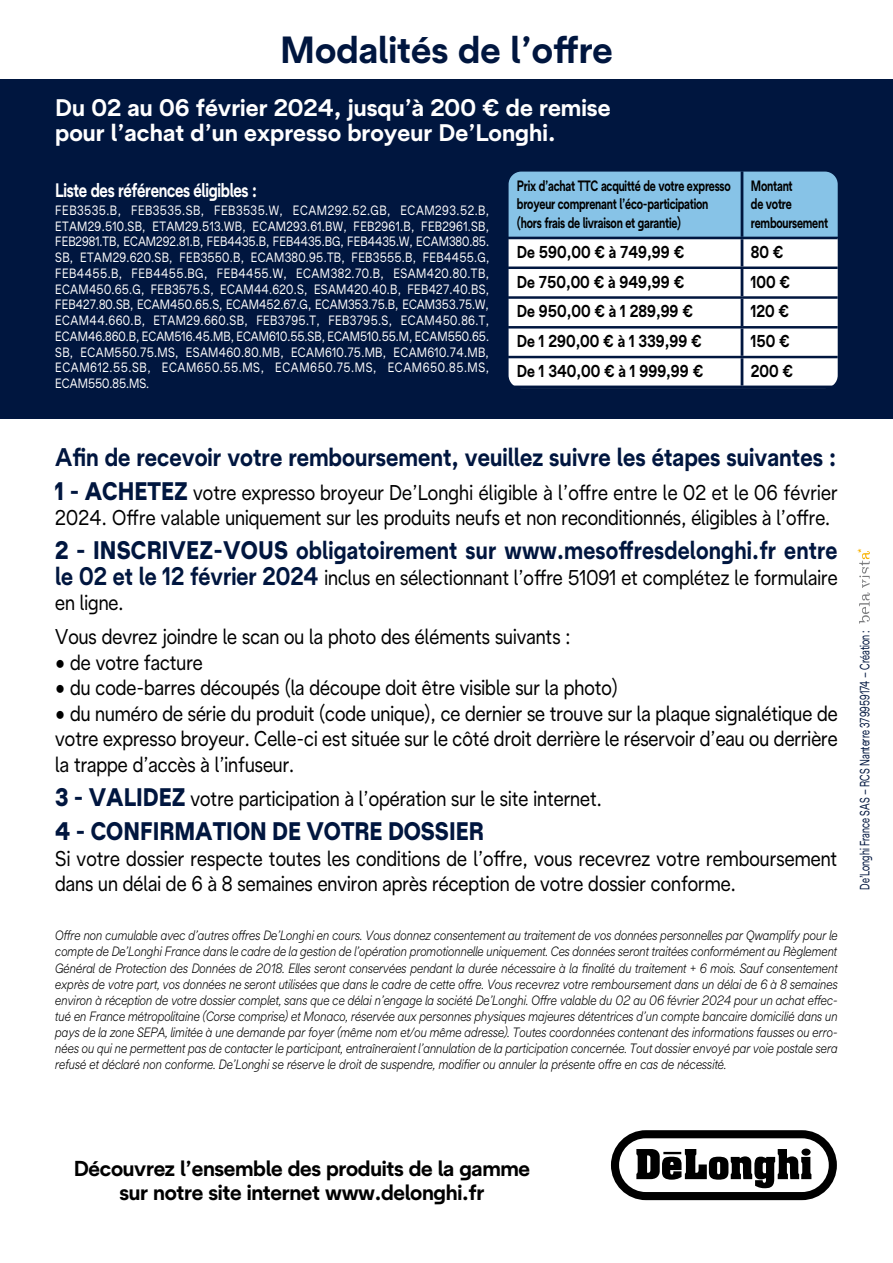
<style>
.page{position:relative;width:893px;height:1263px;background:#fff}
.page>*{position:absolute;margin:0;border:0;box-sizing:border-box;transform-origin:0 0}
.t1{font:700 37.8px "De Longhi Sans";color:#00163f}
.t2{font:700 25.5px "De Longhi Sans";color:#00163f;scale:.9 1}
.t3{font:700 25.35px "De Longhi Sans";letter-spacing:.005em;color:#00163f;scale:.88 1}
.t4{font:900 25.35px "De Longhi Sans";color:#00163f;scale:.88 1}
.t5{font:700 24px/25.5px "De Longhi Sans";color:#fff}
.t6{font:700 21.6px/24.3px "De Longhi Sans";letter-spacing:-.015em;color:#000;text-align:center}
.t7{font:21.45px/25.5px "De Longhi Sans";color:#000;scale:.88 1}
.t8{font:700 19.5px "De Longhi Sans";letter-spacing:-.02em;color:#fff;scale:.8 1}
.t9{font:700 17.25px "De Longhi Sans";color:#000;scale:.85 1}
.t10{font:700 15px/18.8px "De Longhi Sans";letter-spacing:-.02em;color:#000;scale:.75 1}
.t11{font:italic 300 13.5px/16px "De Longhi Sans";color:#000;text-align:justify;scale:.88 1}
.t12{font:13.5px/15.8px "De Longhi Sans";letter-spacing:.05em;color:#fff;text-align:justify;scale:.84 1}
.t13{font:13.5px "De Longhi Sans";color:#00163f;scale:.7 1}
.s1{font-weight:900;font-size:25.35px;color:#00163f}
.s2{font-weight:900}
.s3{font-weight:700;font-size:25.35px;color:#00163f}
</style>
<div class="page">
<div style="left:0;top:79px;width:893px;height:340px;background:#00163f"></div>
<div style="left:509px;top:172px;width:329px;height:65px;background:#87c3e7"></div>
<div style="left:509px;top:239px;width:329px;height:147px;background:#fff"></div>
<hr style="left:741px;top:171px;width:2px;height:66px;background:#00163f">
<hr style="left:741px;top:239px;width:2px;height:27px;background:#00163f">
<hr style="left:741px;top:269px;width:2px;height:27px;background:#00163f">
<hr style="left:741px;top:299px;width:2px;height:27px;background:#00163f">
<hr style="left:741px;top:329px;width:2px;height:27px;background:#00163f">
<hr style="left:741px;top:358px;width:2px;height:28px;background:#00163f">
<hr style="left:508px;top:266px;width:234px;height:3px;background:#00163f">
<hr style="left:742px;top:266px;width:96px;height:3px;background:#00163f">
<hr style="left:508px;top:296px;width:234px;height:3px;background:#00163f">
<hr style="left:742px;top:296px;width:96px;height:3px;background:#00163f">
<hr style="left:508px;top:326px;width:234px;height:3px;background:#00163f">
<hr style="left:742px;top:326px;width:96px;height:3px;background:#00163f">
<hr style="left:508px;top:356px;width:234px;height:2px;background:#00163f">
<hr style="left:742px;top:356px;width:96px;height:2px;background:#00163f">
<svg style="left:611px;top:1130px;width:226px;height:70px"></svg>
<svg style="left:858px;top:549px;width:12px;height:75px"></svg>
<h1 class="t1" style="left:280px;top:26px;width:334px">Modalités de l’offre</h1>
<h3 class="t5" style="left:55px;top:94px;width:557px">Du 02 au 06 février 2024, jusqu’à 200 € de remise pour l’achat d’un expresso broyeur De’Longhi.</h3>
<h3 class="t8" style="left:55px;top:178px;width:254px">Liste des références éligibles :</h3>
<p class="t12" style="left:55px;top:202px;width:518px">FEB3535.B, FEB3535.SB, FEB3535.W, ECAM292.52.GB, ECAM293.52.B, ETAM29.510.SB, ETAM29.513.WB, ECAM293.61.BW, FEB2961.B, FEB2961.SB, FEB2981.TB, ECAM292.81.B, FEB4435.B, FEB4435.BG, FEB4435.W, ECAM380.85.<br>SB, ETAM29.620.SB, FEB3550.B, ECAM380.95.TB, FEB3555.B, FEB4455.G, FEB4455.B, FEB4455.BG, FEB4455.W, ECAM382.70.B, ESAM420.80.TB, ECAM450.65.G, FEB3575.S, ECAM44.620.S, ESAM420.40.B, FEB427.40.BS, FEB427.80.SB, ECAM450.65.S, ECAM452.67.G, ECAM353.75.B, ECAM353.75.W, ECAM44.660.B, ETAM29.660.SB, FEB3795.T, FEB3795.S, ECAM450.86.T, ECAM46.860.B, ECAM516.45.MB, ECAM610.55.SB, ECAM510.55.M, ECAM550.65.<br>SB, ECAM550.75.MS, ESAM460.80.MB, ECAM610.75.MB, ECAM610.74.MB, ECAM612.55.SB, ECAM650.55.MS, ECAM650.75.MS, ECAM650.85.MS, ECAM550.85.MS.</p>
<p class="t10" style="left:517px;top:176px;width:287px">Prix d’achat TTC acquitté de votre expresso broyeur comprenant l’éco-participation (hors frais de livraison et garantie)</p>
<p class="t10" style="left:751px;top:176px;width:105px">Montant<br>de votre remboursement</p>
<p class="t9" style="left:517px;top:241px;width:198px">De 590,00 € à 749,99 €</p>
<p class="t9" style="left:751px;top:241px;width:40px">80 €</p>
<p class="t9" style="left:517px;top:271px;width:198px">De 750,00 € à 949,99 €</p>
<p class="t9" style="left:751px;top:271px;width:48px">100 €</p>
<p class="t9" style="left:517px;top:301px;width:209px">De 950,00 € à 1 289,99 €</p>
<p class="t9" style="left:751px;top:301px;width:47px">120 €</p>
<p class="t9" style="left:517px;top:331px;width:219px">De 1 290,00 € à 1 339,99 €</p>
<p class="t9" style="left:751px;top:331px;width:47px">150 €</p>
<p class="t9" style="left:517px;top:360px;width:221px">De 1 340,00 € à 1 999,99 €</p>
<p class="t9" style="left:751px;top:360px;width:51px">200 €</p>
<h2 class="t2" style="left:55px;top:441px;width:869px">Afin de recevoir votre remboursement, veuillez suivre les étapes suivantes :</h2>
<h3 class="t7" style="left:55px;top:479px;width:891px"><span class="s1">1 - ACHETEZ</span> votre expresso broyeur De’Longhi éligible à l’offre entre le 02 et le 06 février<br>2024. Offre valable uniquement sur les produits neufs et non reconditionnés, éligibles à l’offre.</h3>
<h3 class="t3" style="left:55px;top:535px;width:890px"><span class="s2">2 - INSCRIVEZ-VOUS</span> obligatoirement sur www.mesoffresdelonghi.fr entre</h3>
<h3 class="t7" style="left:55px;top:564px;width:890px"><span class="s3">le 02 et le 12 février 2024</span> inclus en sélectionnant l’offre 51091 et complétez le formulaire en ligne.</h3>
<h3 class="t7" style="left:55px;top:624px;width:587px">Vous devrez joindre le scan ou la photo des éléments suivants :</h3>
<h3 class="t7" style="left:55px;top:649px;width:169px">• de votre facture</h3>
<h3 class="t7" style="left:55px;top:675px;width:641px">• du code-barres découpés (la découpe doit être visible sur la photo)</h3>
<h3 class="t7" style="left:55px;top:700px;width:891px;text-align:justify">• du numéro de série du produit (code unique), ce dernier se trouve sur la plaque signalétique de votre expresso broyeur. Celle-ci est située sur le côté droit derrière le réservoir d’eau ou derrière la trappe d’accès à l’infuseur.</h3>
<h3 class="t7" style="left:55px;top:785px;width:622px"><span class="s1">3 - VALIDEZ</span> votre participation à l’opération sur le site internet.</h3>
<h3 class="t4" style="left:55px;top:815px;width:488px">4 - CONFIRMATION DE VOTRE DOSSIER</h3>
<h3 class="t7" style="left:55px;top:845px;width:890px">Si votre dossier respecte toutes les conditions de l’offre, vous recevrez votre remboursement dans un délai de 6 à 8 semaines environ après réception de votre dossier conforme.</h3>
<p class="t11" style="left:55px;top:927px;width:891px">Offre non cumulable avec d’autres offres De’Longhi en cours. Vous donnez consentement au traitement de vos données personnelles par Qwamplify pour le compte de De’Longhi France dans le cadre de la gestion de l’opération promotionnelle uniquement. Ces données seront traitées conformément au Règlement Général de Protection des Données de 2018. Elles seront conservées pendant la durée nécessaire à la finalité du traitement + 6 mois. Sauf consentement exprès de votre part, vos données ne seront utilisées que dans le cadre de cette offre. Vous recevrez votre remboursement dans un délai de 6 à 8 semaines environ à réception de votre dossier complet, sans que ce délai n’engage la société De’Longhi. Offre valable du 02 au 06 février 2024 pour un achat effec&shy;tué en France métropolitaine (Corse comprise) et Monaco, réservée aux personnes physiques majeures détentrices d’un compte bancaire domicilié dans un pays de la zone SEPA, limitée à une demande par foyer (même nom et/ou même adresse). Toutes coordonnées contenant des informations fausses ou erro&shy;nées ou qui ne permettent pas de contacter le participant, entraîneraient l’annulation de la participation concernée. Tout dossier envoyé par voie postale sera refusé et déclaré non conforme. De’Longhi se réserve le droit de suspendre, modifier ou annuler la présente offre en cas de nécessité.</p>
<p class="t13" style="left:856px;top:890px;width:372px;rotate:-90deg">De’Longhi France SAS – RCS Nanterre 379959174 – Création :</p>
<h3 class="t6" style="left:74px;top:1156px;width:458px">Découvrez l’ensemble des produits de la gamme sur notre site internet www.delonghi.fr</h3>
</div>
